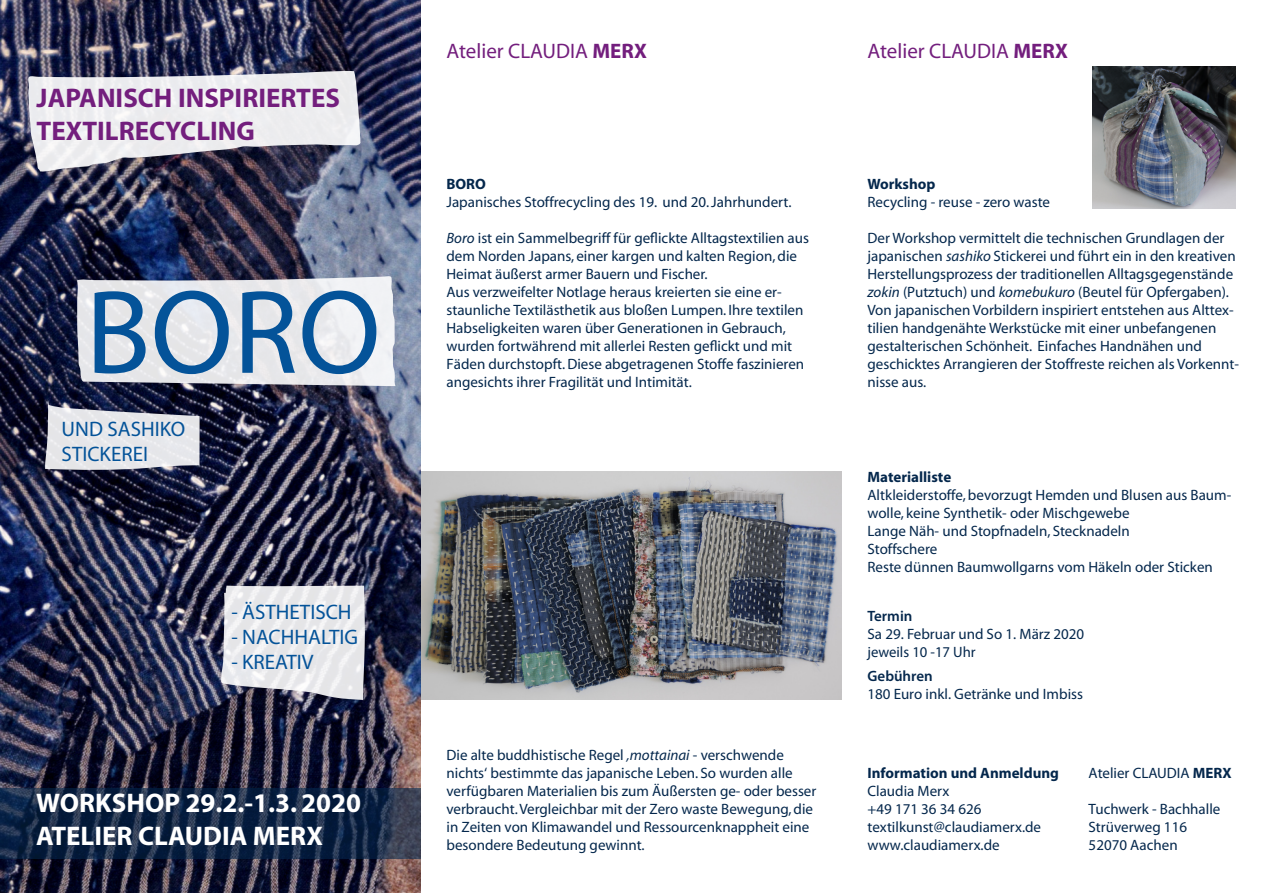
<style>
.page{position:relative;width:1263px;height:893px;background:#fff}
.page>*{position:absolute;margin:0;border:0;box-sizing:border-box;transform-origin:0 0}
.t1{font:120px "Myriad";color:#045399}
.t2{font:700 27px "Myriad";color:#fff}
.t3{font:700 27px/32.4px "Myriad";color:#731e7d}
.t4{font:21px "Myriad";color:#045399}
.t5{font:21px "Myriad";color:#731e7d}
.t6{font:15px/18px "Myriad";color:#04274c}
.t7{font:15px "Myriad Pro";color:#04274c}
.t8{font:700 15px "Myriad";color:#04274c}
.t9{font:700 15px "Myriad Pro";color:#04274c}
.t10{font:600 15px "Myriad Pro";color:#04274c}
.s1{font-weight:700}
.s2{font-style:italic}
</style>
<div class="page">
<img style="left:421px;top:471px;width:421px;height:228px">
<img style="left:1093px;top:66px;width:142px;height:142px">
<img style="left:0;top:0;width:421px;height:893px">
<svg style="left:77px;top:276px;width:318px;height:110px"></svg>
<svg style="left:45px;top:399px;width:155px;height:72px;background:#b9bac3"></svg>
<svg style="left:221px;top:586px;width:144px;height:114px"></svg>
<svg style="left:0;top:788px;width:421px;height:70px;background:#162946"></svg>
<svg style="left:28px;top:71px;width:332px;height:101px"></svg>
<p class="t3" style="left:37px;top:83px;width:305px">JAPANISCH INSPIRIERTES<br>TEXTILRECYCLING</p>
<p class="t1" style="left:85px;top:273px;width:297px">BORO</p>
<p class="t4" style="left:62px;top:419px;width:15px">und</p>
<p class="t4" style="left:107px;top:419px;width:12px">sashiko</p>
<p class="t4" style="left:62px;top:444px;width:21px">Stickerei</p>
<p class="t4" style="left:231px;top:602px;width:23px">- ästhetisch</p>
<p class="t4" style="left:231px;top:627px;width:24px">- nachhaltig</p>
<p class="t4" style="left:231px;top:652px;width:22px">- kreativ</p>
<p class="t2" style="left:36px;top:789px;width:326px">WORKSHOP 29.2.-1.3. 2020</p>
<p class="t2" style="left:36px;top:821px;width:288px">ATELIER CLAUDIA MERX</p>
<p class="t5" style="left:446px;top:41px;width:202px">Atelier CLAUDIA <span class="s1">MERX</span></p>
<p class="t8" style="left:446px;top:176px;width:41px">BORO</p>
<p class="t6" style="left:446px;top:193px;width:347px">Japanisches Stoffrecycling des 19. und 20. Jahrhundert.</p>
<p class="t6" style="left:446px;top:229px;width:364px"><span class="s2">Boro</span> ist ein Sammelbegriff für geflickte Alltagstextilien aus dem Norden Japans, einer kargen und kalten Region, die<br>Heimat äußerst armer Bauern und Fischer.</p>
<p class="t6" style="left:446px;top:283px;width:359px">Aus verzweifelter Notlage heraus kreierten sie eine er&shy;staunliche Textilästhetik aus bloßen Lumpen. Ihre textilen Habseligkeiten waren über Generationen in Gebrauch, wurden fortwährend mit allerlei Resten geflickt und mit Fäden durchstopft. Diese abgetragenen Stoffe faszinieren angesichts ihrer Fragilität und Intimität.</p>
<p class="t6" style="left:446px;top:747px;width:371px">Die alte buddhistische Regel <span class="s2">‚mottainai</span> - verschwende nichts‘ bestimmte das japanische Leben. So wurden alle verfügbaren Materialien bis zum Äußersten ge- oder besser verbraucht. Vergleichbar mit der Zero waste Bewegung, die in Zeiten von Klimawandel und Ressourcenknappheit eine besondere Bedeutung gewinnt.</p>
<p class="t5" style="left:867px;top:41px;width:202px">Atelier CLAUDIA <span class="s1">MERX</span></p>
<p class="t8" style="left:867px;top:176px;width:69px">WORKSHOP</p>
<p class="t6" style="left:867px;top:193px;width:184px">Recycling - reuse - zero waste</p>
<p class="t6" style="left:867px;top:229px;width:370px">Der Workshop vermittelt die technischen Grundlagen der japanischen <span class="s2">sashiko</span> Stickerei und führt ein in den kreativen Herstellungsprozess der traditionellen Alltagsgegenstände <span class="s2">zokin</span> (Putztuch) und <span class="s2">komebukuro</span> (Beutel für Opfergaben).</p>
<p class="t6" style="left:867px;top:301px;width:373px">Von japanischen Vorbildern inspiriert entstehen aus Alttex&shy;tilien handgenähte Werkstücke mit einer unbefangenen gestalterischen Schönheit. Einfaches Handnähen und geschicktes Arrangieren der Stoffreste reichen als Vorkennt&shy;nisse aus.</p>
<p class="t8" style="left:867px;top:469px;width:85px">MATERIALLISTE</p>
<p class="t6" style="left:867px;top:487px;width:365px">Altkleiderstoffe, bevorzugt Hemden und Blusen aus Baum&shy;wolle, keine Synthetik- oder Mischgewebe</p>
<p class="t6" style="left:867px;top:523px;width:264px">Lange Näh- und Stopfnadeln, Stecknadeln</p>
<p class="t6" style="left:867px;top:541px;width:71px">Stoffschere</p>
<p class="t6" style="left:867px;top:559px;width:347px">Reste dünnen Baumwollgarns vom Häkeln oder Sticken</p>
<p class="t10" style="left:867px;top:607px;width:46px">Termin</p>
<p class="t7" style="left:867px;top:625px;width:218px">Sa 29. Februar und So 1. März 2020</p>
<p class="t7" style="left:867px;top:643px;width:110px">jeweils 10 -17 Uhr</p>
<p class="t10" style="left:867px;top:667px;width:67px">Gebühren</p>
<p class="t7" style="left:867px;top:685px;width:217px">180 Euro inkl. Getränke und Imbiss</p>
<p class="t9" style="left:867px;top:764px;width:193px">Information und Anmeldung</p>
<p class="t7" style="left:867px;top:782px;width:83px">Claudia Merx</p>
<p class="t7" style="left:867px;top:800px;width:115px">+49 171 36 34 626</p>
<p class="t7" style="left:867px;top:818px;width:175px">textilkunst@claudiamerx.de</p>
<p class="t7" style="left:867px;top:836px;width:134px">www.claudiamerx.de</p>
<p class="t7" style="left:1089px;top:764px;width:145px">Atelier CLAUDIA <span class="s1">MERX</span></p>
<p class="t7" style="left:1089px;top:800px;width:133px">Tuchwerk - Bachhalle</p>
<p class="t7" style="left:1089px;top:818px;width:100px">Strüverweg 116</p>
<p class="t7" style="left:1089px;top:836px;width:91px">52070 Aachen</p>
</div>
